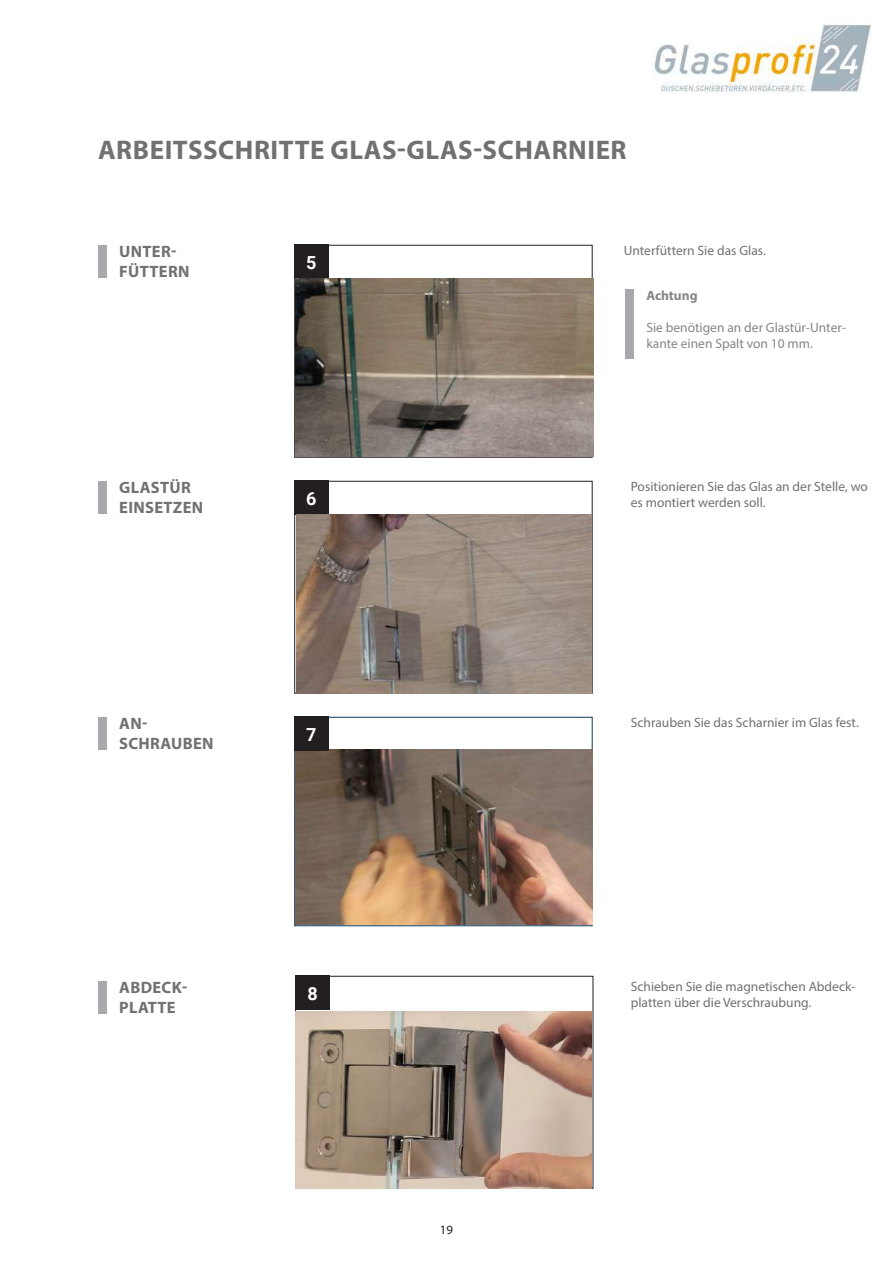
<style>
.page{position:relative;width:893px;height:1263px;background:#fff}
.page>*{position:absolute;margin:0;border:0;box-sizing:border-box;transform-origin:0 0}
.t1{font:700 27px "Myriad Pro";letter-spacing:.02em;color:#707173}
.t2{font:700 18px "Roboto";color:#fff}
.t3{font:700 16.5px/19.8px "Myriad Pro";letter-spacing:.02em;color:#707173}
.t4{font:13.5px/16.2px "Myriad Pro";color:#707173}
.t5{font:13.5px/16.2px "Myriad Pro";color:#858688}
.t6{font:700 13.5px "Myriad Pro";color:#858688}
.t7{font:12.75px "Myriad Pro";color:#231f20}
</style>
<div class="page">
<img style="left:653px;top:23px;width:218px;height:69px">
<div style="left:294px;top:717px;width:298px;height:209px;border:1px solid #0d3858"></div>
<div style="left:294px;top:245px;width:298px;height:213px;border:1px solid #231f20"></div>
<div style="left:294px;top:481px;width:34px;height:34px;background:#231f20"></div>
<div style="left:98px;top:245px;width:8px;height:33px;background:#a8a9ad"></div>
<div style="left:98px;top:481px;width:8px;height:33px;background:#a8a9ad"></div>
<div style="left:98px;top:717px;width:8px;height:33px;background:#a8a9ad"></div>
<img style="left:295px;top:750px;width:298px;height:174px">
<div style="left:294px;top:245px;width:34px;height:34px;background:#231f20"></div>
<img style="left:296px;top:279px;width:298px;height:177px">
<img style="left:296px;top:515px;width:296px;height:178px">
<div style="left:625px;top:289px;width:9px;height:70px;background:#a8a9ad"></div>
<div style="left:294px;top:717px;width:34px;height:34px;background:#231f20"></div>
<div style="left:98px;top:981px;width:8px;height:32px;background:#a8a9ad"></div>
<img style="left:296px;top:1011px;width:296px;height:177px">
<div style="left:296px;top:976px;width:34px;height:34px;background:#231f20"></div>
<h1 class="t1" style="left:98px;top:132px;width:530px">ARBEITSSCHRITTE GLAS-GLAS-SCHARNIER</h1>
<p class="t3" style="left:119px;top:241px;width:72px">UNTER-<br>FÜTTERN</p>
<p class="t3" style="left:119px;top:477px;width:86px">GLASTÜR<br>EINSETZEN</p>
<p class="t3" style="left:119px;top:713px;width:96px">AN-<br>SCHRAUBEN</p>
<h2 class="t2" style="left:306px;top:250px;width:12px">5</h2>
<h2 class="t2" style="left:306px;top:486px;width:12px">6</h2>
<h2 class="t2" style="left:306px;top:721px;width:12px">7</h2>
<p class="t3" style="left:119px;top:977px;width:70px">ABDECK-<br>PLATTE</p>
<h2 class="t2" style="left:308px;top:981px;width:12px">8</h2>
<p class="t7" style="left:440px;top:1222px;width:15px">19</p>
<p class="t4" style="left:624px;top:242px;width:144px">Unterfüttern Sie das Glas.</p>
<p class="t6" style="left:646px;top:286px;width:53px">Achtung</p>
<p class="t5" style="left:646px;top:319px;width:201px">Sie benötigen an der Glastür-Unter&shy;kante einen Spalt von 10 mm.</p>
<p class="t4" style="left:631px;top:478px;width:239px">Positionieren Sie das Glas an der Stelle, wo es montiert werden soll.</p>
<p class="t4" style="left:631px;top:714px;width:230px">Schrauben Sie das Scharnier im Glas fest.</p>
<p class="t4" style="left:631px;top:978px;width:226px">Schieben Sie die magnetischen Abdeck&shy;platten über die Verschraubung.</p>
</div>
